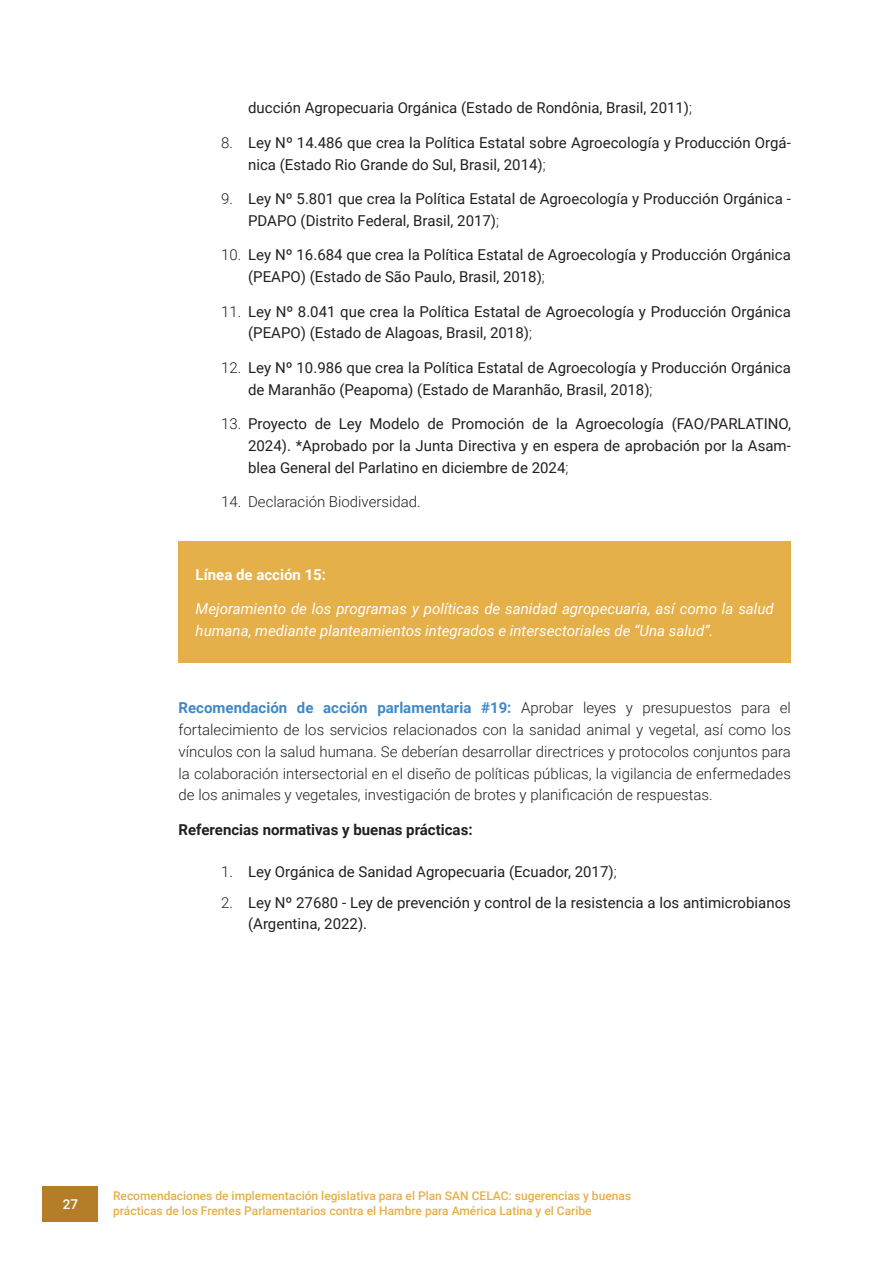
<style>
.page{position:relative;width:893px;height:1263px;background:#fff}
.page>*{position:absolute;margin:0;border:0;box-sizing:border-box;transform-origin:0 0}
.Parrafo_1{font:15px/21.8px "Roboto";color:#231f20}
.Parrafo_1-2{font:300 15px/21.8px "Roboto";color:#231f20;text-align:justify}
.Parrafo_1-3{font:italic 15px/21.8px "Roboto";color:#fff}
.t1{font:700 15px "Roboto";color:#231f20}
.Parrafo_1-4{font:700 15px "Roboto";color:#fff}
.t2{font:500 13.5px "Roboto";color:#fff}
.t3{font:500 12px/14.4px "Roboto";color:#e5af49}
.s1{font-weight:300}
.s2{font-weight:700;color:#3e89c8}
.s3{font-family:"Calibri";font-weight:700;font-size:18px;color:#fff}
</style>
<div class="page">
<div style="left:42px;top:1186px;width:56px;height:35px;background:#b57d27"></div>
<div style="left:179px;top:542px;width:612px;height:121px;background:#e5af49"></div>
<p class="Parrafo_1" style="left:248px;top:97px;width:445px">ducción Agropecuaria Orgánica (Estado de Rondônia, Brasil, 2011)<span class="s1">;</span></p>
<p class="Parrafo_1" style="left:248px;top:131px;width:544px;text-indent:-27px"><span class="s1">8.</span> Ley Nº 14.486 que crea la Política Estatal sobre Agroecología y Producción Orgá&shy;nica (Estado Rio Grande do Sul, Brasil, 2014)<span class="s1">;</span></p>
<p class="Parrafo_1" style="left:248px;top:187px;width:544px;text-indent:-27px"><span class="s1">9.</span> Ley Nº 5.801 que crea la Política Estatal de Agroecología y Producción Orgánica -<br>PDAPO (Distrito Federal, Brasil, 2017)<span class="s1">;</span></p>
<p class="Parrafo_1" style="left:248px;top:244px;width:544px;text-indent:-27px"><span class="s1">10.</span> Ley Nº 16.684 que crea la Política Estatal de Agroecología y Producción Orgánica (PEAPO) (Estado de São Paulo, Brasil, 2018)<span class="s1">;</span></p>
<p class="Parrafo_1" style="left:248px;top:300px;width:544px;text-indent:-27px"><span class="s1">11.</span> Ley Nº 8.041 que crea la Política Estatal de Agroecología y Producción Orgánica (PEAPO) (Estado de Alagoas, Brasil, 2018)<span class="s1">;</span></p>
<p class="Parrafo_1" style="left:248px;top:356px;width:544px;text-indent:-27px"><span class="s1">12.</span> Ley Nº 10.986 que crea la Política Estatal de Agroecología y Producción Orgánica de Maranhão (Peapoma) (Estado de Maranhão, Brasil, 2018)<span class="s1">;</span></p>
<p class="Parrafo_1" style="left:248px;top:412px;width:544px;text-align:justify;text-indent:-27px"><span class="s1">13.</span> Proyecto de Ley Modelo de Promoción de la Agroecología (FAO/PARLATINO, 2024). *Aprobado por la Junta Directiva y en espera de aprobación por la Asam&shy;blea General del Parlatino en diciembre de 2024<span class="s1">;</span></p>
<p class="Parrafo_1-2" style="left:221px;top:490px;width:201px">14. Declaración Biodiversidad.</p>
<p class="Parrafo_1-4" style="left:196px;top:564px;width:132px">Línea de acción 15:</p>
<p class="Parrafo_1-3" style="left:196px;top:597px;width:580px">Mejoramiento de los programas y políticas de sanidad agropecuaria, así como la salud humana, mediante planteamientos integrados e intersectoriales de “Una salud”.</p>
<p class="Parrafo_1-2" style="left:179px;top:697px;width:614px"><span class="s2">Recomendación de acción parlamentaria #19:</span> Aprobar leyes y presupuestos para el fortalecimiento de los servicios relacionados con la sanidad animal y vegetal, así como los vínculos con la salud humana. Se deberían desarrollar directrices y protocolos conjuntos para la colaboración intersectorial en el diseño de políticas públicas, la vigilancia de enfermedades de los animales y vegetales, investigación de brotes y planificación de respuestas.</p>
<p class="t1" style="left:179px;top:819px;width:295px">Referencias normativas y buenas prácticas:</p>
<p class="Parrafo_1" style="left:221px;top:860px;width:397px"><span class="s1">1.</span> Ley Orgánica de Sanidad Agropecuaria (Ecuador, 2017)<span class="s1">;</span></p>
<p class="Parrafo_1" style="left:248px;top:891px;width:544px;text-indent:-27px"><span class="s1">2.</span> Ley Nº 27680 - Ley de prevención y control de la resistencia a los antimicrobianos (Argentina, 2022).<span class="s3">IÓN</span></p>
<p class="t2" style="left:63px;top:1195px;width:17px">27</p>
<p class="t3" style="left:113px;top:1188px;width:520px">Recomendaciones de implementación legislativa para el Plan SAN CELAC: sugerencias y buenas prácticas de los Frentes Parlamentarios contra el Hambre para América Latina y el Caribe</p>
</div>
